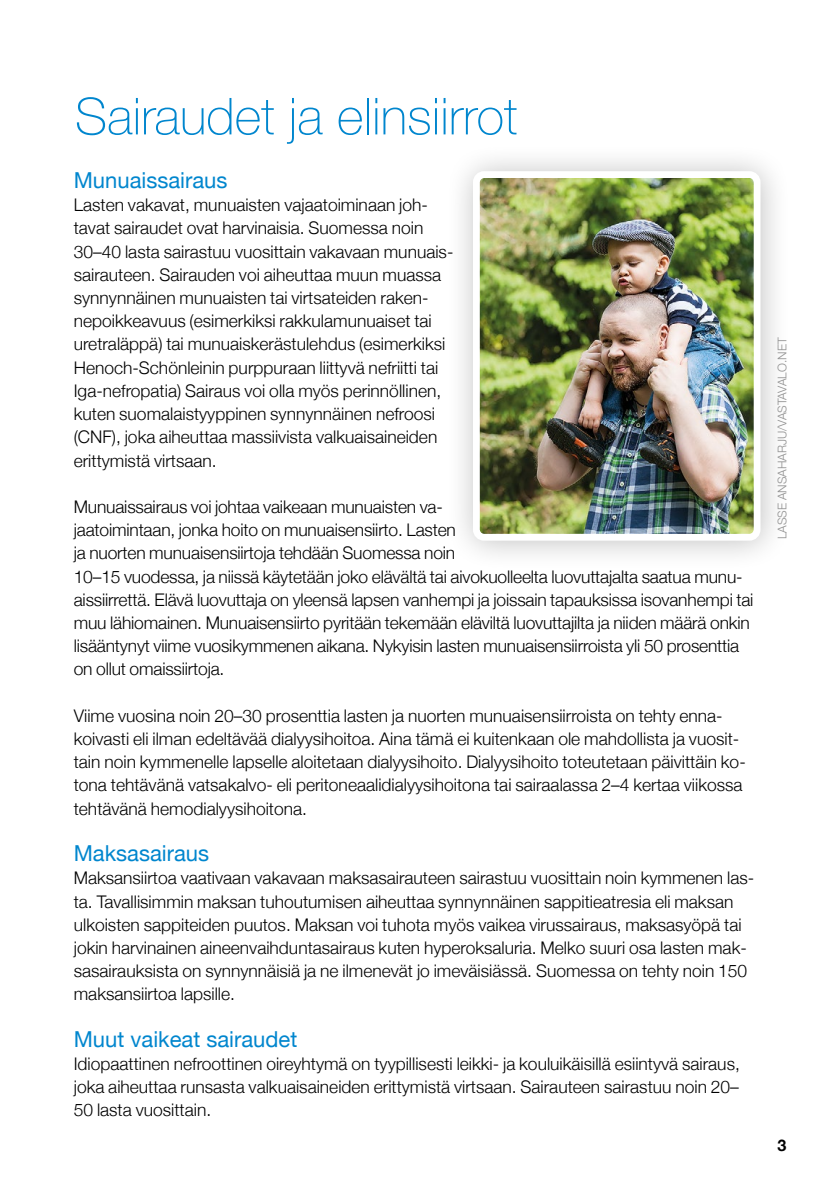
<style>
.page{position:relative;width:840px;height:1191px;background:#fff}
.page>*{position:absolute;margin:0;border:0;box-sizing:border-box;transform-origin:0 0}
.t1{font:100 51px "Helvetica Neue";color:#0086ce}
.t2{font:22px "Helvetica Neue";color:#0086ce}
.t3{font:300 17.4px/23.2px "Helvetica Neue";color:#000}
.t4{font:700 16px "Helvetica Neue";color:#000}
.t5{font:300 12px "Helvetica Neue";color:#929292}
</style>
<div class="page">
<div style="left:444px;top:143px;width:347px;height:429px;background:#000;opacity:.25"></div>
<img style="left:480px;top:179px;width:272px;height:353px">
<div style="left:472px;top:171px;width:288px;height:369px;border:7px solid #fff;border-radius:8px"></div>
<h1 class="t1" style="left:75px;top:78px;width:443px">Sairaudet ja elinsiirrot</h1>
<p class="t2" style="left:74px;top:164px;width:155px">Munuaissairaus</p>
<p class="t3" style="left:74px;top:192px;width:381px">Lasten vakavat, munuaisten vajaatoiminaan joh&shy;tavat sairaudet ovat harvinaisia. Suomessa noin 30–40 lasta sairastuu vuosittain vakavaan munuais&shy;sairauteen. Sairauden voi aiheuttaa muun muassa synnynnäinen munuaisten tai virtsateiden raken&shy;nepoikkeavuus (esimerkiksi rakkulamunuaiset tai uretraläppä) tai munuaiskerästulehdus (esimerkiksi Henoch-Schönleinin purppuraan liittyvä nefriitti tai Iga-nefropatia) Sairaus voi olla myös perinnöllinen, kuten suomalaistyyppinen synnynnäinen nefroosi (CNF), joka aiheuttaa massiivista valkuaisaineiden erittymistä virtsaan.</p>
<p class="t3" style="left:74px;top:494px;width:680px">Munuaissairaus voi johtaa vaikeaan munuaisten va-<br>jaatoimintaan, jonka hoito on munuaisensiirto. Lasten<br>ja nuorten munuaisensiirtoja tehdään Suomessa noin<br>10–15 vuodessa, ja niissä käytetään joko elävältä tai aivokuolleelta luovuttajalta saatua munu&shy;aissiirrettä. Elävä luovuttaja on yleensä lapsen vanhempi ja joissain tapauksissa isovanhempi tai muu lähiomainen. Munuaisensiirto pyritään tekemään eläviltä luovuttajilta ja niiden määrä onkin lisääntynyt viime vuosikymmenen aikana. Nykyisin lasten munuaisensiirroista yli 50 prosenttia on ollut omaissiirtoja.</p>
<p class="t3" style="left:74px;top:702px;width:673px">Viime vuosina noin 20–30 prosenttia lasten ja nuorten munuaisensiirroista on tehty enna&shy;koivasti eli ilman edeltävää dialyysihoitoa. Aina tämä ei kuitenkaan ole mahdollista ja vuosit&shy;tain noin kymmenelle lapselle aloitetaan dialyysihoito. Dialyysihoito toteutetaan päivittäin ko&shy;tona tehtävänä vatsakalvo- eli peritoneaalidialyysihoitona tai sairaalassa 2–4 kertaa viikossa tehtävänä hemodialyysihoitona.</p>
<p class="t2" style="left:74px;top:837px;width:137px">Maksasairaus</p>
<p class="t3" style="left:74px;top:865px;width:681px">Maksansiirtoa vaativaan vakavaan maksasairauteen sairastuu vuosittain noin kymmenen las&shy;ta. Tavallisimmin maksan tuhoutumisen aiheuttaa synnynnäinen sappitieatresia eli maksan ulkoisten sappiteiden puutos. Maksan voi tuhota myös vaikea virussairaus, maksasyöpä tai jokin harvinainen aineenvaihduntasairaus kuten hyperoksaluria. Melko suuri osa lasten mak&shy;sasairauksista on synnynnäisiä ja ne ilmenevät jo imeväisiässä. Suomessa on tehty noin 150 maksansiirtoa lapsille.</p>
<p class="t2" style="left:74px;top:1023px;width:225px">Muut vaikeat sairaudet</p>
<p class="t3" style="left:74px;top:1051px;width:667px;text-align:justify">Idiopaattinen nefroottinen oireyhtymä on tyypillisesti leikki- ja kouluikäisillä esiintyvä sairaus, joka aiheuttaa runsasta valkuaisaineiden erittymistä virtsaan. Sairauteen sairastuu noin 20– 50 lasta vuosittain.</p>
<p class="t5" style="left:772px;top:539px;width:203px;rotate:-90deg">LASSE ANSAHARJU/VASTAVALO.NET</p>
<p class="t4" style="left:777px;top:1133px;width:10px">3</p>
</div>
